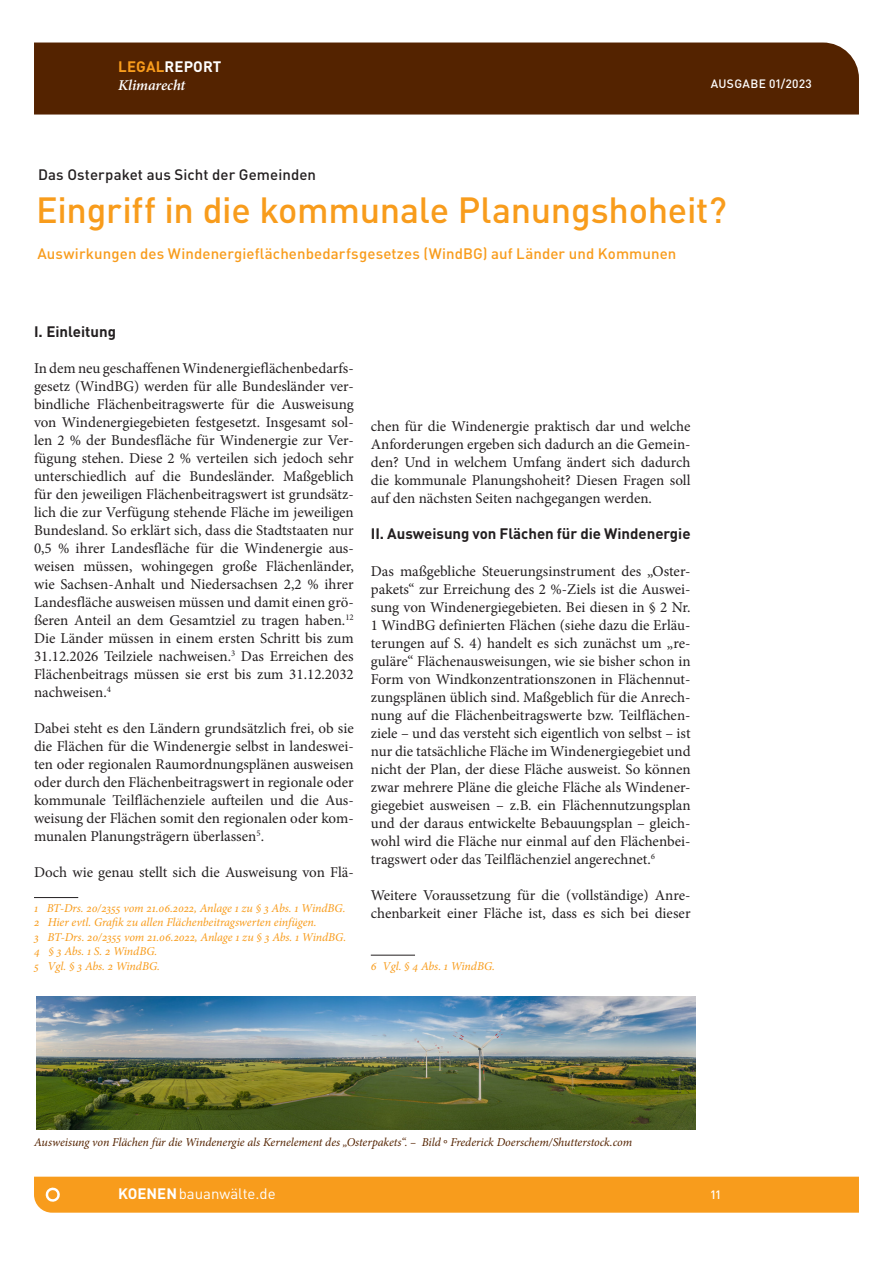
<style>
.page{position:relative;width:893px;height:1263px;background:#fff}
.page>*{position:absolute;margin:0;border:0;box-sizing:border-box;transform-origin:0 0}
.t1{font:500 36px "DINOT";letter-spacing:-.01em;color:#f89c1c}
.Standard_DIN_OT_10_p{font:15px/18px "Minion Pro";color:#231f20;text-align:justify}
.t2{font:500 15px "DINOT";letter-spacing:.005em;color:#f89c1c}
.Standard_DIN_OT_10_p-2{font:700 15px "DINOT";color:#231f20}
.t3{font:500 15px "DINOT";letter-spacing:.005em;color:#231f20}
.t4{font:15px "DINOT";color:#fff}
.t5{font:700 15px "DINOT";letter-spacing:.01em;color:#fff}
.t6{font:italic 600 15px "Minion Pro";letter-spacing:-.01em;color:#fff}
.Fußnoten{font:italic 12px "Minion Pro";letter-spacing:-.005em;color:#f89c1c}
.t7{font:italic 12px "Minion Pro";letter-spacing:-.005em;color:#542300}
.t8{font:500 12px "DINOT";letter-spacing:.03em;color:#fff}
.s1{color:#f89c1c}
.s2{font-style:normal}
.s3{font-weight:700}
</style>
<div class="page">
<div style="left:34px;top:43px;width:825px;height:72px;background:#542300"></div>
<div style="left:34px;top:1177px;width:825px;height:36px;background:#f89c1c"></div>
<hr style="left:34px;top:897px;width:44px;height:1px;background:#231f20">
<hr style="left:371px;top:955px;width:44px;height:1px;background:#231f20">
<img style="left:37px;top:997px;width:659px;height:132px">
<p class="t5" style="left:118px;top:57px;width:105px"><span class="s1">LEGAL</span>REPORT</p>
<p class="t6" style="left:118px;top:76px;width:69px">Klimarecht</p>
<p class="t8" style="left:711px;top:76px;width:103px">AUSGABE 01/2023</p>
<p class="t3" style="left:38px;top:165px;width:280px">Das Osterpaket aus Sicht der Gemeinden</p>
<p class="t1" style="left:36px;top:187px;width:692px">Eingriff in die kommunale Planungshoheit?</p>
<p class="t2" style="left:37px;top:244px;width:640px">Auswirkungen des Windenergieflächenbedarfsgesetzes (WindBG) auf Länder und Kommunen</p>
<p class="Standard_DIN_OT_10_p-2" style="left:34px;top:321px;width:83px">I. Einleitung</p>
<p class="Standard_DIN_OT_10_p" style="left:34px;top:359px;width:321px">In dem neu geschaffenen Windenergieflächenbedarfs&shy;gesetz (WindBG) werden für alle Bundesländer ver&shy;bindliche Flächenbeitragswerte für die Ausweisung von Windenergiegebieten festgesetzt. Insgesamt sol&shy;len 2 % der Bundesfläche für Windenergie zur Ver&shy;fügung stehen. Diese 2 % verteilen sich jedoch sehr unterschiedlich auf die Bundesländer. Maßgeblich für den jeweiligen Flächenbeitragswert ist grundsätz&shy;lich die zur Verfügung stehende Fläche im jeweiligen Bundesland. So erklärt sich, dass die Stadtstaaten nur 0,5 % ihrer Landesfläche für die Windenergie aus&shy;weisen müssen, wohingegen große Flächenländer, wie Sachsen-Anhalt und Niedersachsen 2,2 % ihrer Landesfläche ausweisen müssen und damit einen grö&shy;ßeren Anteil an dem Gesamtziel zu tragen haben.<sup>12<br></sup>Die Länder müssen in einem ersten Schritt bis zum 31.12.2026 Teilziele nachweisen.<sup>3</sup> Das Erreichen des Flächenbeitrags müssen sie erst bis zum 31.12.2032 nachweisen.<sup>4</sup></p>
<p class="Standard_DIN_OT_10_p" style="left:34px;top:719px;width:321px">Dabei steht es den Ländern grundsätzlich frei, ob sie die Flächen für die Windenergie selbst in landeswei&shy;ten oder regionalen Raumordnungsplänen ausweisen oder durch den Flächenbeitragswert in regionale oder kommunale Teilflächenziele aufteilen und die Aus&shy;weisung der Flächen somit den regionalen oder kom&shy;munalen Planungsträgern überlassen<sup>5</sup>.</p>
<p class="Standard_DIN_OT_10_p" style="left:34px;top:863px;width:321px">Doch wie genau stellt sich die Ausweisung von Flä-</p>
<p class="Fußnoten" style="left:34px;top:900px;width:313px">1 BT-Drs. 20/2355 vom 21.06.2022, Anlage 1 zu § 3 Abs. 1 WindBG.</p>
<p class="Fußnoten" style="left:34px;top:914px;width:284px">2 Hier evtl. Grafik zu allen Flächenbeitragswerten einfügen.</p>
<p class="Fußnoten" style="left:34px;top:929px;width:314px">3 BT-Drs. 20/2355 vom 21.06.2022, Anlage 1 zu § 3 Abs. 1 WindBG.</p>
<p class="Fußnoten" style="left:34px;top:943px;width:125px">4 § 3 Abs. 1 S. 2 WindBG.</p>
<p class="Fußnoten" style="left:34px;top:957px;width:128px">5 Vgl. § 3 Abs. 2 WindBG.</p>
<p class="Standard_DIN_OT_10_p" style="left:371px;top:418px;width:321px">chen für die Windenergie praktisch dar und welche Anforderungen ergeben sich dadurch an die Gemein&shy;den? Und in welchem Umfang ändert sich dadurch die kommunale Planungshoheit? Diesen Fragen soll auf den nächsten Seiten nachgegangen werden.</p>
<p class="Standard_DIN_OT_10_p-2" style="left:371px;top:524px;width:321px">II. Ausweisung von Flächen für die Windenergie</p>
<p class="Standard_DIN_OT_10_p" style="left:371px;top:562px;width:321px">Das maßgebliche Steuerungsinstrument des „Oster&shy;pakets“ zur Erreichung des 2 %-Ziels ist die Auswei&shy;sung von Windenergiegebieten. Bei diesen in § 2 Nr.<br>1 WindBG definierten Flächen (siehe dazu die Erläu&shy;terungen auf S. 4) handelt es sich zunächst um „re&shy;guläre“ Flächenausweisungen, wie sie bisher schon in Form von Windkonzentrationszonen in Flächennut&shy;zungsplänen üblich sind. Maßgeblich für die Anrech&shy;nung auf die Flächenbeitragswerte bzw. Teilflächen&shy;ziele – und das versteht sich eigentlich von selbst – ist nur die tatsächliche Fläche im Windenergiegebiet und nicht der Plan, der diese Fläche ausweist. So können zwar mehrere Pläne die gleiche Fläche als Windener&shy;giegebiet ausweisen – z.B. ein Flächennutzungsplan und der daraus entwickelte Bebauungsplan – gleich&shy;wohl wird die Fläche nur einmal auf den Flächenbei&shy;tragswert oder das Teilflächenziel angerechnet.<sup>6</sup></p>
<p class="Standard_DIN_OT_10_p" style="left:371px;top:886px;width:321px">Weitere Voraussetzung für die (vollständige) Anre&shy;chenbarkeit einer Fläche ist, dass es sich bei dieser</p>
<p class="Fußnoten" style="left:371px;top:957px;width:126px">6 Vgl. § 4 Abs. 1 WindBG.</p>
<p class="t7" style="left:34px;top:1133px;width:600px">Ausweisung von Flächen für die Windenergie als Kernelement des „Osterpakets“. – Bild <span class="s2">°</span> Frederick Doerschem/Shutterstock.com</p>
<p class="t4" style="left:118px;top:1184px;width:159px"><span class="s3">KOENEN</span> bauanwälte.de</p>
<p class="t8" style="left:711px;top:1187px;width:11px">11</p>
</div>
